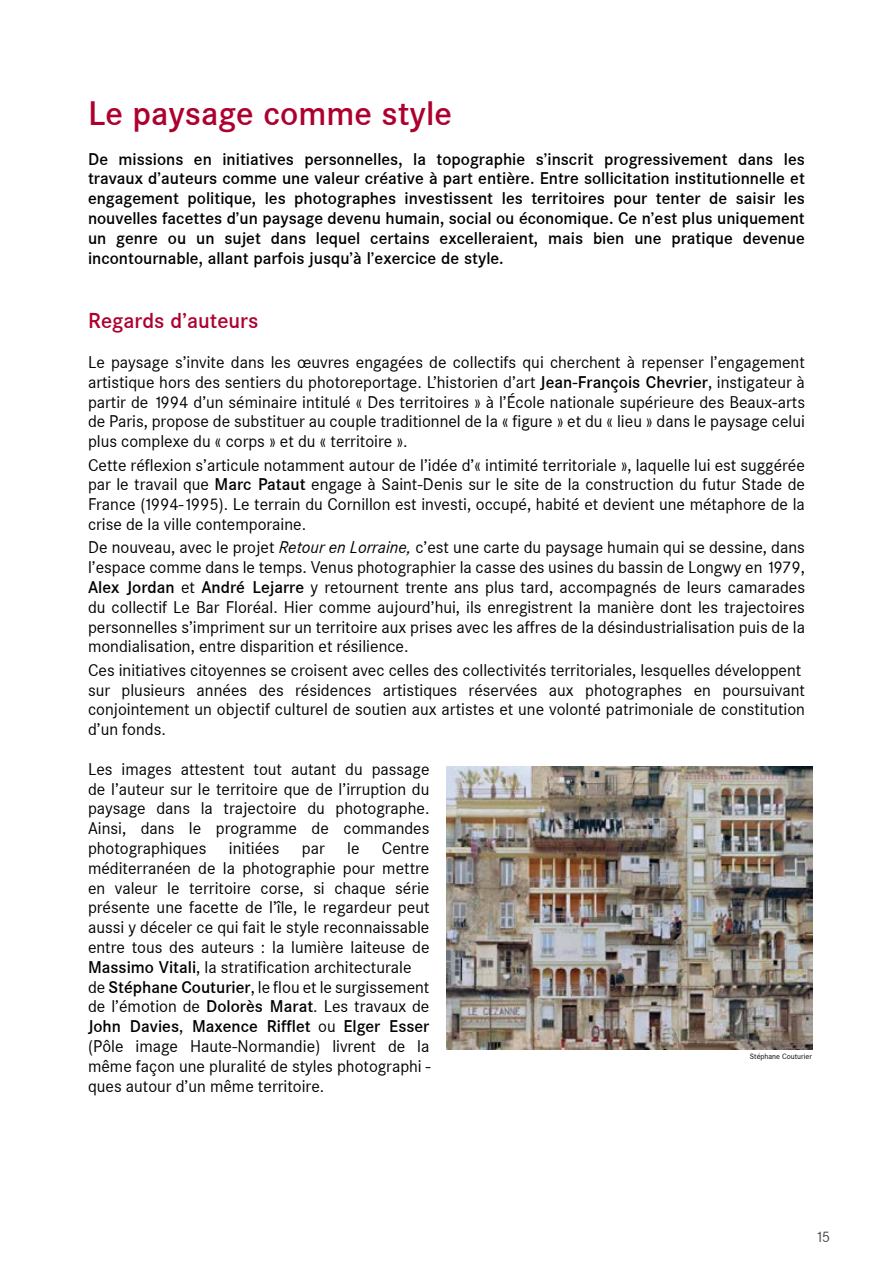
<style>
.page{position:relative;width:893px;height:1263px;background:#fff}
.page>*{position:absolute;margin:0;border:0;box-sizing:border-box;transform-origin:0 0}
.t1{font:500 33px "Corporate SBQ";color:#ad002e}
.t2{font:500 21px "Corporate SBQ";color:#ad002e}
.t3{font:16.5px/19.8px "Corporate SBQ";color:#000;text-align:justify}
.t4{font:500 16.5px/19.8px "Corporate SBQ";color:#000;text-align:justify}
.t5{font:15px "Corporate SBQ";color:#4d4d4f}
.t6{font:7.5px "Corporate SBQ";color:#000}
.s1{font-weight:500}
.s2{font-style:italic}
</style>
<div class="page">
<img style="left:446px;top:766px;width:366px;height:284px">
<p class="t1" style="left:88px;top:94px;width:365px">Le paysage comme style</p>
<p class="t4" style="left:88px;top:149px;width:718px">De missions en initiatives personnelles, la topographie s’inscrit progressivement dans les travaux d’auteurs comme une valeur créative à part entière. Entre sollicitation institutionnelle et engagement politique, les photographes investissent les territoires pour tenter de saisir les nouvelles facettes d’un paysage devenu humain, social ou économique. Ce n’est plus uniquement un genre ou un sujet dans lequel certains excelleraient, mais bien une pratique devenue incontournable, allant parfois jusqu’à l’exercice de style.</p>
<h3 class="t2" style="left:88px;top:308px;width:172px">Regards d’auteurs</h3>
<p class="t3" style="left:88px;top:352px;width:718px">Le paysage s’invite dans les œuvres engagées de collectifs qui cherchent à repenser l’engagement artistique hors des sentiers du photoreportage. L’historien d’art <span class="s1">Jean-François Chevrier</span>, instigateur à partir de 1994 d’un séminaire intitulé « Des territoires » à l’École nationale supérieure des Beaux-arts de Paris, propose de substituer au couple traditionnel de la « figure » et du « lieu » dans le paysage celui plus complexe du « corps » et du « territoire ».</p>
<p class="t3" style="left:88px;top:455px;width:718px">Cette réflexion s’articule notamment autour de l’idée d’« intimité territoriale », laquelle lui est suggérée par le travail que <span class="s1">Marc Pataut</span> engage à Saint-Denis sur le site de la construction du futur Stade de France (1994-1995). Le terrain du Cornillon est investi, occupé, habité et devient une métaphore de la crise de la ville contemporaine.</p>
<p class="t3" style="left:88px;top:538px;width:718px">De nouveau, avec le projet <span class="s2">Retour en Lorraine,</span> c’est une carte du paysage humain qui se dessine, dans l’espace comme dans le temps. Venus photographier la casse des usines du bassin de Longwy en 1979, <span class="s1">Alex Jordan</span> et <span class="s1">André Lejarre</span> y retournent trente ans plus tard, accompagnés de leurs camarades du collectif Le Bar Floréal. Hier comme aujourd’hui, ils enregistrent la manière dont les trajectoires personnelles s’impriment sur un territoire aux prises avec les affres de la désindustrialisation puis de la mondialisation, entre disparition et résilience.</p>
<p class="t3" style="left:88px;top:660px;width:718px;text-align:left">Ces initiatives citoyennes se croisent avec celles des collectivités territoriales, lesquelles développent sur plusieurs années des résidences artistiques réservées aux photographes en poursuivant conjointement un objectif culturel de soutien aux artistes et une volonté patrimoniale de constitution d’un fonds.</p>
<p class="t3" style="left:88px;top:759px;width:343px">Les images attestent tout autant du passage de l’auteur sur le territoire que de l’irruption du paysage dans la trajectoire du photographe.<br>Ainsi, dans le programme de commandes photographiques</p>
<p class="t3" style="left:229px;top:838px;width:52px">initiées</p>
<p class="t3" style="left:302px;top:838px;width:24px">par</p>
<p class="t3" style="left:347px;top:838px;width:14px">le</p>
<p class="t3" style="left:88px;top:838px;width:344px;text-align:left;text-indent:294px">Centre méditerranéen de la photographie pour mettre en valeur le territoire corse, si chaque série présente une facette de l’île, le regardeur peut aussi y déceler ce qui fait le style reconnaissable entre tous des auteurs : la lumière laiteuse de <span class="s1">Massimo Vitali</span>, la stratification architecturale de <span class="s1">Stéphane Couturier</span>, le flou et le surgissement de l’émotion de <span class="s1">Dolorès Marat</span>. Les travaux de <span class="s1">John Davies</span>, <span class="s1">Maxence Rifflet</span> ou <span class="s1">Elger Esser </span>(Pôle image Haute-Normandie) livrent de la même façon une pluralité de styles photographi - ques autour d’un même territoire.</p>
<p class="t6" style="left:750px;top:1052px;width:64px">Stéphane Couturier</p>
<p class="t5" style="left:815px;top:1227px;width:17px">15</p>
</div>
